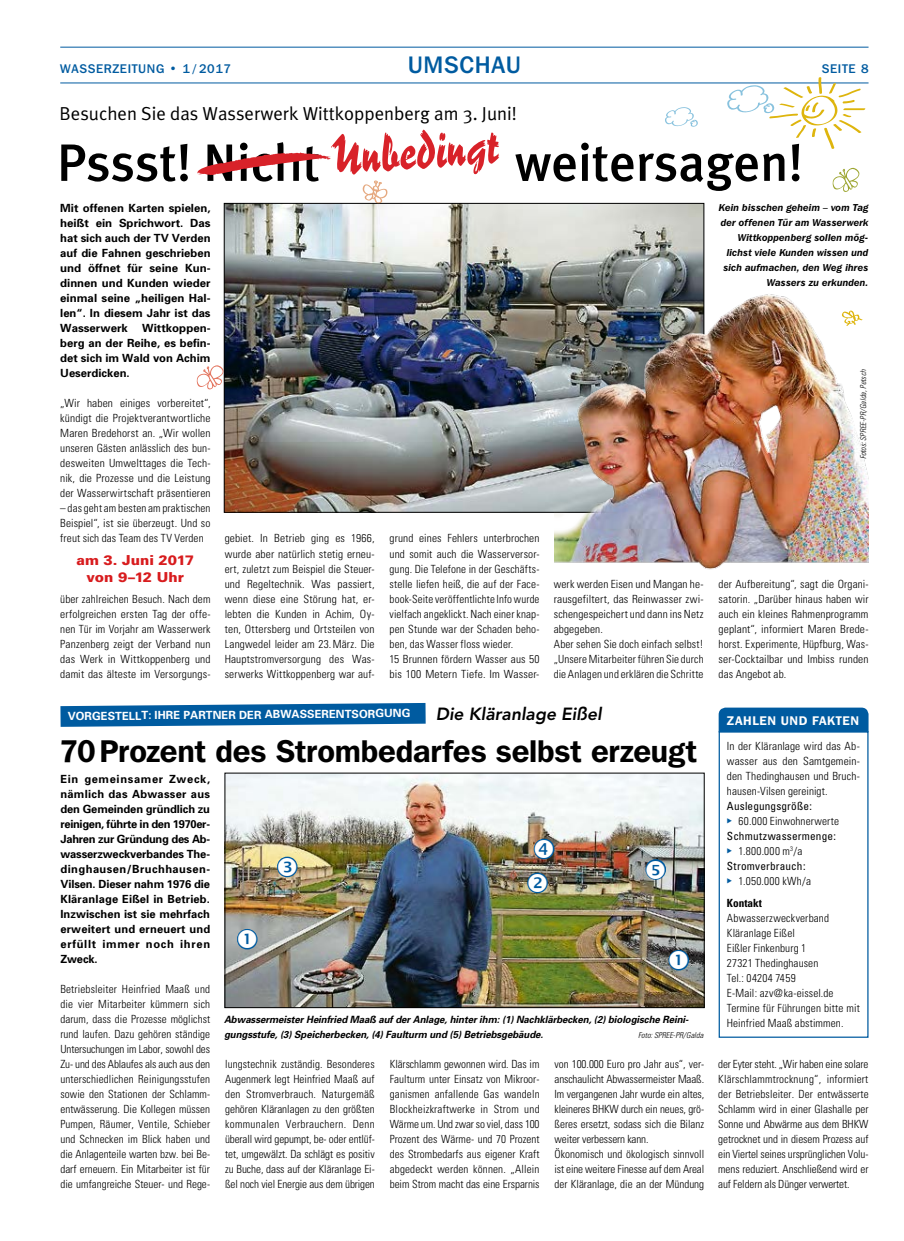
<style>
.page{position:relative;width:904px;height:1241px;background:#fff}
.page>*{position:absolute;margin:0;border:0;box-sizing:border-box;transform-origin:0 0}
.t1{font:500 52.5px "Meta Plus";color:#000}
.t2{font:50.12px "Reporter Two";color:#d82229}
.t3{font:600 31.25px "Franklin Gothic IT Cby BT";letter-spacing:-.005em;color:#000}
.t4{font:500 23.75px "Franklin Gothic IT Cby BT";letter-spacing:.025em;color:#005ba0}
.t5{font:18.75px "Meta Plus Normal";color:#000}
.t6{font:italic 800 17.5px "Avenir";color:#000}
.t7{font:900 13.75px/17.2px "Univers";color:#d81c1e;text-align:center}
.t8{font:500 12.5px "Franklin Gothic IT Cby BT";letter-spacing:.05em;color:#005ba0}
.t9{font:600 12.5px "Franklin Gothic IT Cby BT";letter-spacing:.05em;color:#fff}
.t10{font:300 condensed 11.25px/15px "Univers";letter-spacing:.005em;color:#000;text-align:justify}
.t11{font:700 11.25px/15px "Univers";color:#000;text-align:justify}
.t12{font:700 11.25px "Univers";letter-spacing:-.01em;color:#fff}
.t13{font:condensed 11.25px/15px "Univers";letter-spacing:.015em;color:#000}
.t14{font:300 condensed 11.25px/22.5px "Univers";letter-spacing:.035em;color:#000}
.t15{font:italic 700 10px/15px "Univers";letter-spacing:-.01em;color:#000}
.t16{font:italic 600 10px/15px "Franklin Gothic IT Cby BT";letter-spacing:.01em;color:#000;text-align:right}
.t17{font:italic 300 condensed 8.12px "Univers";color:#000;scale:.96 1}
.t18{font:italic 300 condensed 8.12px "Univers";color:#000}
.s1{font-weight:400}
.s2{color:#005ba0}
.s3{font-weight:300}
.s4{font-weight:700}
</style>
<div class="page">
<div style="left:718px;top:731px;width:150px;height:306px;border:1px solid #005ba0"></div>
<img style="left:226px;top:205px;width:476px;height:305px">
<hr style="left:60px;top:83px;width:808px;height:1px;background:#005ba0">
<hr style="left:60px;top:47px;width:808px;height:1px;background:#005ba0">
<img style="left:227px;top:774px;width:475px;height:231px">
<svg style="left:60px;top:702px;width:365px;height:24px;background:#2472ad"></svg>
<img style="left:554px;top:289px;width:314px;height:280px">
<svg style="left:362px;top:180px;width:25px;height:23px"></svg>
<svg style="left:832px;top:168px;width:27px;height:24px"></svg>
<svg style="left:197px;top:152px;width:134px;height:23px"></svg>
<svg style="left:727px;top:77px;width:138px;height:72px"></svg>
<svg style="left:841px;top:310px;width:21px;height:16px"></svg>
<svg style="left:665px;top:107px;width:33px;height:20px"></svg>
<svg style="left:196px;top:365px;width:27px;height:24px"></svg>
<div style="left:718px;top:707px;width:150px;height:25px;background:#005ba0"></div>
<svg style="left:235px;top:927px;width:24px;height:23px"></svg>
<svg style="left:275px;top:855px;width:24px;height:23px"></svg>
<svg style="left:526px;top:871px;width:23px;height:23px"></svg>
<svg style="left:532px;top:837px;width:24px;height:23px"></svg>
<svg style="left:644px;top:857px;width:23px;height:23px"></svg>
<svg style="left:667px;top:948px;width:23px;height:23px"></svg>
<p class="t8" style="left:60px;top:61px;width:172px">WASSERZEITUNG • 1 / 2017</p>
<p class="t4" style="left:408px;top:50px;width:115px">UMSCHAU</p>
<p class="t8" style="left:821px;top:61px;width:48px">SEITE 8</p>
<p class="t5" style="left:60px;top:103px;width:458px">Besuchen Sie das Wasserwerk Wittkoppenberg am 3. Juni!</p>
<p class="t1" style="left:57px;top:132px;width:265px">Pssst! Nicht</p>
<p class="t2" style="left:327px;top:125px;width:171px;rotate:-4deg">Unbedingt</p>
<p class="t1" style="left:514px;top:132px;width:290px">weitersagen!</p>
<p class="t11" style="left:60px;top:201px;width:152px">Mit offenen Karten spielen, heißt ein Sprichwort. Das hat sich auch der TV Verden auf die Fahnen geschrieben und öffnet für seine Kun&shy;dinnen und Kunden wieder einmal seine „heiligen Hal&shy;len“. In diesem Jahr ist das Wasserwerk</p>
<p class="t11" style="left:60px;top:321px;width:152px;text-indent:82px">Wittkoppen&shy;berg an der Reihe, es befin&shy;det sich im Wald von Achim Ueserdicken.</p>
<p class="t10" style="left:60px;top:396px;width:152px">„Wir haben einiges vorbereitet“, kündigt die Projektverantwortliche Maren Bredehorst an. „Wir wollen unseren Gästen anlässlich des bun&shy;desweiten Umwelttages die Tech&shy;nik, die Prozesse und die Leistung der Wasserwirtschaft präsentieren</p>
<p class="t10" style="left:60px;top:501px;width:152px">– das geht am besten am praktischen Beispiel“, ist sie überzeugt. Und so freut sich das Team des TV Verden</p>
<p class="t7" style="left:76px;top:551px;width:119px">am 3. Juni 2017 von 9–12 Uhr</p>
<p class="t10" style="left:60px;top:591px;width:152px">über zahlreichen Besuch. Nach dem erfolgreichen ersten Tag der offe&shy;nen Tür im Vorjahr am Wasserwerk Panzenberg zeigt der Verband nun das Werk in Wittkoppenberg und damit das älteste im Versorgungs-</p>
<p class="t10" style="left:225px;top:531px;width:151px">gebiet. In Betrieb ging es 1966, wurde aber natürlich stetig erneu&shy;ert, zuletzt zum Beispiel die Steuer&shy;und Regeltechnik. Was passiert, wenn diese eine Störung hat, er&shy;lebten die Kunden in Achim, Oy&shy;ten, Ottersberg und Ortsteilen von Langwedel leider am 23.März. Die Hauptstromversorgung des Was&shy;serwerks Wittkoppenberg war auf-</p>
<p class="t10" style="left:389px;top:531px;width:151px;text-align:left">grund eines Fehlers unterbrochen und somit auch die Wasserversor&shy;gung. Die Telefone in der Geschäfts&shy;stelle liefen heiß, die auf der Face&shy;book-Seite veröffentlichte Info wurde vielfach angeklickt. Nach einer knap&shy;pen Stunde war der Schaden beho&shy;ben, das Wasser floss wieder.<br>15 Brunnen fördern Wasser aus 50 bis 100 Metern Tiefe. Im Wasser-</p>
<p class="t16" style="left:719px;top:200px;width:151px">Kein bisschen geheim – vom Tag der offenen Tür am Wasserwerk<br>Wittkoppenberg sollen mög&shy;lichst viele Kunden wissen und sich aufmachen, den Weg ihres<br>Wassers zu erkunden.</p>
<p class="t17" style="left:858px;top:459px;width:95px;rotate:-90deg">Fotos: SPREE -PR/Galda, Petsch</p>
<p class="t10" style="left:553px;top:576px;width:151px;text-align:left">werk werden Eisen und Mangan he&shy;rausgefiltert, das Reinwasser zwi&shy;schengespeichert und dann ins Netz abgegeben.<br>Aber sehen Sie doch einfach selbst! „Unsere Mitarbeiter führen Sie durch die Anlagen und erklären die Schritte</p>
<p class="t10" style="left:718px;top:576px;width:151px">der Aufbereitung“, sagt die Organi&shy;satorin. „Darüber hinaus haben wir auch ein kleines Rahmenprogramm geplant“, informiert Maren Brede&shy;horst. Experimente, Hüpfburg, Was&shy;ser-Cocktailbar und Imbiss runden das Angebot ab.</p>
<p class="t12" style="left:68px;top:707px;width:344px">VORGESTELLT: IHRE PARTNER DER ABWASSERENTSORGUNG</p>
<p class="t6" style="left:436px;top:703px;width:167px">Die Kläranlage Eißel</p>
<p class="t3" style="left:60px;top:731px;width:639px">70Prozent des Strombedarfes selbst erzeugt</p>
<p class="t11" style="left:60px;top:771px;width:151px">Ein gemeinsamer Zweck, nämlich das Abwasser aus den Gemeinden gründlich zu reinigen, führte in den 1970er-Jahren zur Gründung des Ab&shy;wasserzweckverbandes The&shy;dinghausen/Bruchhausen-Vilsen. Dieser nahm 1976 die Kläranlage Eißel in Betrieb.<br>Inzwischen ist sie mehrfach erweitert und erneuert und erfüllt immer noch ihren Zweck.</p>
<p class="t10" style="left:60px;top:981px;width:151px">Betriebsleiter Heinfried Maaß und die vier Mitarbeiter kümmern sich darum, dass die Prozesse möglichst rund laufen. Dazu gehören ständige Untersuchungen im Labor, sowohl des Zu- und des Ablaufes als auch aus den unterschiedlichen Reinigungsstufen sowie den Stationen der Schlamm&shy;entwässerung. Die Kollegen müssen Pumpen, Räumer, Ventile, Schieber und Schnecken im Blick haben und die Anlagenteile warten bzw. bei Be&shy;darf erneuern. Ein Mitarbeiter ist für die umfangreiche Steuer- und Rege-</p>
<p class="t15" style="left:224px;top:1011px;width:466px">Abwassermeister Heinfried Maaß auf der Anlage, hinter ihm: (1) Nachklärbecken, (2) biologische Reini&shy;gungsstufe, (3) Speicherbecken, (4) Faulturm und (5) Betriebsgebäude.</p>
<p class="t18" style="left:638px;top:1029px;width:23px">Foto: SPREE</p>
<p class="t18" style="left:673px;top:1029px;width:32px">-PR/Galda</p>
<p class="t10" style="left:225px;top:1056px;width:151px">lungstechnik zuständig. Besonderes Augenmerk legt Heinfried Maaß auf den Stromverbrauch. Naturgemäß gehören Kläranlagen zu den größten kommunalen Verbrauchern. Denn überall wird gepumpt, be- oder entlüf&shy;tet, umgewälzt. Da schlägt es positiv zu Buche, dass auf der Kläranlage Ei&shy;ßel noch viel Energie aus dem übrigen</p>
<p class="t10" style="left:390px;top:1056px;width:151px">Klärschlamm gewonnen wird. Das im Faulturm unter Einsatz von Mikroor&shy;ganismen anfallende Gas wandeln Blockheizkraftwerke in Strom und Wärme um. Und zwar so viel, dass 100<br>Prozent des Wärme- und 70 Prozent des Strombedarfs aus eigener Kraft abgedeckt werden können. „Allein beim Strom macht das eine Ersparnis</p>
<p class="t10" style="left:554px;top:1056px;width:151px;text-align:left">von 100.000 Euro pro Jahr aus“, ver&shy;anschaulicht Abwassermeister Maaß.<br>Im vergangenen Jahr wurde ein altes, kleineres BHKW durch ein neues, grö&shy;ßeres ersetzt, sodass sich die Bilanz weiter verbessern kann.<br>Ökonomisch und ökologisch sinnvoll ist eine weitere Finesse auf dem Areal der Kläranlage, die an der Mündung</p>
<p class="t9" style="left:727px;top:712px;width:134px">Zahlen und Fakten</p>
<p class="t10" style="left:727px;top:738px;width:134px;text-align:left">In der Kläranlage wird das Ab&shy;wasser aus den Samtgemein&shy;den Thedinghausen und Bruch&shy;hausen-Vilsen gereinigt.<br><span class="s1">Auslegungsgröße:</span></p>
<p class="t10" style="left:727px;top:813px;width:114px"><span class="s2">◆</span> 60.000 Einwohnerwerte<br><span class="s1">Schmutzwassermenge:</span></p>
<p class="t13" style="left:727px;top:842px;width:80px"><span class="s2">◆</span> <span class="s3">1.800.000 m</span><sup>3</sup><span class="s3">/a<br></span>Stromverbrauch:</p>
<p class="t14" style="left:727px;top:869px;width:86px"><span class="s2">◆</span> 1.050.000 kWh/a<br><span class="s4">Kontakt</span></p>
<p class="t10" style="left:727px;top:910px;width:134px;text-align:left">Abwasserzweckverband<br>Kläranlage Eißel<br>Eißler Finkenburg 1<br>27321 Thedinghausen<br>Tel.: 04204 7459<br>E-Mail: azv@ka-eissel.de<br>Termine für Führungen bitte mit<br>Heinfried Maaß abstimmen.</p>
<p class="t10" style="left:718px;top:1056px;width:152px">der Eyter steht. „Wir haben eine solare Klärschlammtrocknung“, informiert der Betriebsleiter. Der entwässerte Schlamm wird in einer Glashalle per Sonne und Abwärme aus dem BHKW getrocknet und in diesem Prozess auf ein Viertel seines ursprünglichen Volu&shy;mens reduziert. Anschließend wird er auf Feldern als Dünger verwertet.</p>
</div>
